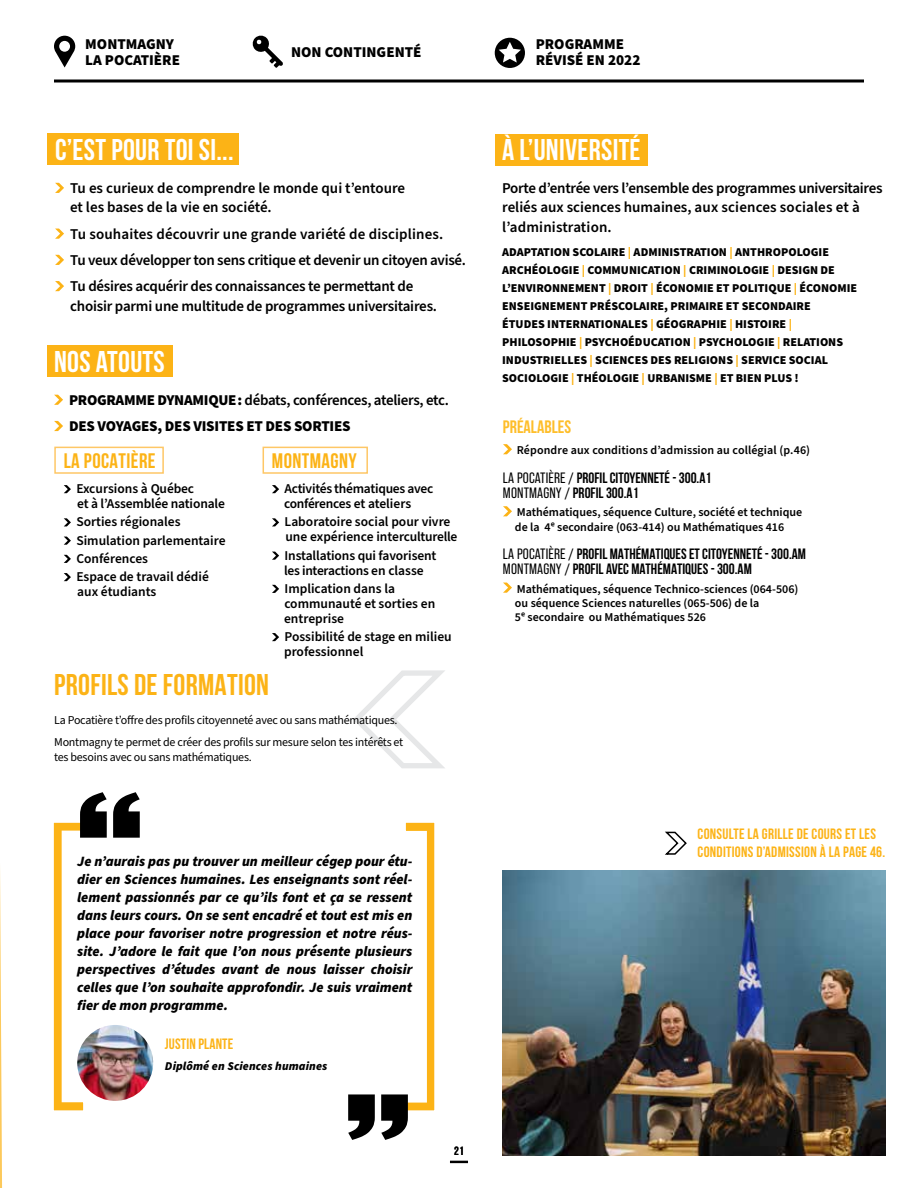
<style>
.page{position:relative;width:918px;height:1188px;background:#fff}
.page>*{position:absolute;margin:0;border:0;box-sizing:border-box;transform-origin:0 0}
.t1{font:700 30px "Bebas Neue";letter-spacing:.01em;color:#fff}
.t2{font:700 30px "Bebas Neue";letter-spacing:.01em;color:#fcb316}
.t3{font:700 21px "Bebas Neue";letter-spacing:.02em;color:#fcb316}
.t4{font:700 18px "Bebas Neue";color:#febe2a}
.t5{font:600 15px/19.5px "Source Sans Pro";letter-spacing:-.015em;color:#000}
.t6{font:700 15px/15px "Bebas Neue";color:#000}
.t7{font:900 15px/16.5px "Source Sans Pro";color:#000}
.t8{font:700 15px/18px "Bebas Neue";letter-spacing:.02em;color:#fcb316}
.t9{font:italic 900 14.25px/18px "Source Sans Pro";color:#000;text-align:justify}
.t10{font:600 13.5px/15px "Source Sans Pro";color:#000}
.t11{font:600 13.5px/15px "Source Sans Pro";letter-spacing:-.02em;color:#000}
.t12{font:900 12px/18px "Source Sans Pro";color:#000}
.t13{font:600 12px/14.2px "Source Sans Pro";color:#000}
.t14{font:12px/21.8px "Source Sans Pro";letter-spacing:-.02em;color:#000}
.t15{font:italic 900 12px "Source Sans Pro";letter-spacing:.01em;color:#000}
.t16{font:700 12px "Bebas Neue";color:#000}
.s1{font-weight:600}
.s2{color:#fcb316}
.s3{font-family:"Bebas Neue Pro";font-weight:400}
</style>
<div class="page">
<svg style="left:0;top:871px;width:2px;height:317px"></svg>
<div style="left:47px;top:133px;width:192px;height:32px;background:#fcb316"></div>
<div style="left:47px;top:345px;width:126px;height:32px;background:#fcb316"></div>
<div style="left:54px;top:447px;width:110px;height:27px;border:2px solid #fec766"></div>
<div style="left:263px;top:447px;width:105px;height:27px;border:2px solid #fec766"></div>
<div style="left:495px;top:134px;width:152px;height:32px;background:#fcb316"></div>
<svg style="left:54px;top:395px;width:9px;height:10px"></svg>
<svg style="left:54px;top:421px;width:9px;height:10px"></svg>
<svg style="left:55px;top:183px;width:9px;height:10px"></svg>
<svg style="left:55px;top:229px;width:9px;height:10px"></svg>
<svg style="left:55px;top:255px;width:9px;height:10px"></svg>
<svg style="left:55px;top:281px;width:9px;height:10px"></svg>
<svg style="left:450px;top:1161px;width:18px;height:2px"></svg>
<img style="left:502px;top:870px;width:383px;height:286px">
<svg style="left:353px;top:670px;width:92px;height:98px"></svg>
<svg style="left:348px;top:822px;width:87px;height:318px"></svg>
<svg style="left:53px;top:792px;width:87px;height:319px"></svg>
<svg style="left:54px;top:36px;width:21px;height:32px"></svg>
<svg style="left:252px;top:35px;width:31px;height:33px"></svg>
<svg style="left:495px;top:38px;width:30px;height:30px"></svg>
<hr style="left:54px;top:80px;width:810px;height:2px;background:#000">
<svg style="left:64px;top:485px;width:7px;height:8px"></svg>
<svg style="left:64px;top:518px;width:7px;height:8px"></svg>
<svg style="left:64px;top:537px;width:7px;height:8px"></svg>
<svg style="left:64px;top:555px;width:7px;height:8px"></svg>
<svg style="left:64px;top:573px;width:7px;height:8px"></svg>
<svg style="left:272px;top:485px;width:7px;height:8px"></svg>
<svg style="left:272px;top:518px;width:7px;height:8px"></svg>
<svg style="left:272px;top:552px;width:7px;height:8px"></svg>
<svg style="left:272px;top:585px;width:7px;height:8px"></svg>
<svg style="left:272px;top:633px;width:7px;height:8px"></svg>
<img style="left:77px;top:1025px;width:76px;height:76px;border-radius:38px">
<svg style="left:503px;top:444px;width:9px;height:10px"></svg>
<svg style="left:503px;top:506px;width:9px;height:10px"></svg>
<svg style="left:503px;top:583px;width:9px;height:10px"></svg>
<svg style="left:665px;top:831px;width:22px;height:24px"></svg>
<p class="t7" style="left:85px;top:36px;width:96px">MONTMAGNY<br>LA POCATIÈRE</p>
<p class="t7" style="left:536px;top:36px;width:106px">PROGRAMME<br>RÉVISÉ EN 2022</p>
<p class="t7" style="left:291px;top:44px;width:132px">NON CONTINGENTÉ</p>
<h1 class="t1" style="left:55px;top:133px;width:180px">C’EST POUR TOI SI...</h1>
<p class="t5" style="left:70px;top:179px;width:337px">Tu es curieux de comprendre le monde qui t’entoure et les bases de la vie en société.</p>
<p class="t5" style="left:70px;top:221px;width:398px;line-height:26.2px">Tu souhaites découvrir une grande variété de disciplines.<br>Tu veux développer ton sens critique et devenir un citoyen avisé.<br>Tu désires acquérir des connaissances te permettant de</p>
<p class="t5" style="left:70px;top:296px;width:368px">choisir parmi une multitude de programmes universitaires.</p>
<h1 class="t1" style="left:54px;top:345px;width:112px">NOS ATOUTS</h1>
<p class="t7" style="left:69px;top:387px;width:381px;line-height:26.2px">PROGRAMME DYNAMIQUE : <span class="s1">débats, conférences, ateliers, etc.<br></span>DES VOYAGES, DES VISITES ET DES SORTIES</p>
<h2 class="t3" style="left:64px;top:449px;width:93px">LA POCATIÈRE</h2>
<h2 class="t3" style="left:272px;top:449px;width:86px">MONTMAGNY</h2>
<p class="t10" style="left:76px;top:482px;width:150px">Excursions à Québec<br>et à l’Assemblée nationale</p>
<p class="t10" style="left:76px;top:513px;width:151px;line-height:18.3px">Sorties régionales<br>Simulation parlementaire<br>Conférences<br>Espace de travail dédié</p>
<p class="t10" style="left:77px;top:585px;width:81px">aux étudiants</p>
<p class="t11" style="left:284px;top:482px;width:151px">Activités thématiques avec conférences et ateliers</p>
<p class="t10" style="left:285px;top:515px;width:174px">Laboratoire social pour vivre une expérience interculturelle</p>
<p class="t10" style="left:284px;top:548px;width:154px">Installations qui favorisent les interactions en classe</p>
<p class="t10" style="left:284px;top:581px;width:153px">Implication dans la communauté et sorties en entreprise</p>
<p class="t10" style="left:284px;top:630px;width:169px">Possibilité de stage en milieu professionnel</p>
<h1 class="t2" style="left:54px;top:669px;width:216px">PROFILS DE FORMATION</h1>
<p class="t14" style="left:54px;top:709px;width:351px">La Pocatière t’offre des profils citoyenneté avec ou sans mathématiques.<br>Montmagny te permet de créer des profils sur mesure selon tes intérêts et</p>
<p class="t14" style="left:54px;top:746px;width:199px">tes besoins avec ou sans mathématiques.</p>
<p class="t9" style="left:77px;top:853px;width:337px">Je n’aurais pas pu trouver un meilleur cégep pour étu&shy;dier en Sciences humaines. Les enseignants sont réel&shy;lement passionnés par ce qu’ils font et ça se ressent dans leurs cours. On se sent encadré et tout est mis en place pour favoriser notre progression et notre réus&shy;site. J’adore le fait que l’on nous présente plusieurs perspectives d’études avant de nous laisser choisir celles que l’on souhaite approfondir. Je suis vraiment fier de mon programme.</p>
<p class="t8" style="left:165px;top:1035px;width:70px">JUSTIN PLANTE</p>
<p class="t15" style="left:165px;top:1058px;width:164px">Diplômé en Sciences humaines</p>
<p class="t16" style="left:454px;top:1144px;width:11px">21</p>
<h1 class="t1" style="left:502px;top:133px;width:140px">À L’UNIVERSITÉ</h1>
<p class="t5" style="left:502px;top:178px;width:382px">Porte d’entrée vers l’ensemble des programmes universitaires reliés aux sciences humaines, aux sciences sociales et à l’administration.</p>
<p class="t12" style="left:502px;top:244px;width:357px">ADAPTATION SCOLAIRE <span class="s2">|</span> ADMINISTRATION <span class="s2">|</span> ANTHROPOLOGIE ARCHÉOLOGIE <span class="s2">|</span> COMMUNICATION <span class="s2">|</span> CRIMINOLOGIE <span class="s2">|</span> DESIGN DE L’ENVIRONNEMENT <span class="s2">|</span> DROIT <span class="s2">|</span> ÉCONOMIE ET POLITIQUE <span class="s2">|</span> ÉCONOMIE ENSEIGNEMENT PRÉSCOLAIRE, PRIMAIRE ET SECONDAIRE<br>ÉTUDES INTERNATIONALES <span class="s2">|</span> GÉOGRAPHIE <span class="s2">|</span> HISTOIRE <span class="s2">| </span>PHILOSOPHIE <span class="s2">|</span> PSYCHOÉDUCATION <span class="s2">|</span> PSYCHOLOGIE <span class="s2">|</span> RELATIONS INDUSTRIELLES <span class="s2">|</span> SCIENCES DES RELIGIONS <span class="s2">|</span> SERVICE SOCIAL SOCIOLOGIE <span class="s2">|</span> THÉOLOGIE <span class="s2">|</span> URBANISME <span class="s2">|</span> ET BIEN PLUS !</p>
<p class="t4" style="left:503px;top:417px;width:70px">PRÉALABLES</p>
<p class="t13" style="left:517px;top:444px;width:295px">Répondre aux conditions d’admission au collégial (p.46)</p>
<p class="t6" style="left:503px;top:470px;width:210px"><span class="s3">LA POCATIÈRE /</span> PROFIL CITOYENNETÉ - 300.A1<br><span class="s3">MONTMAGNY /</span> PROFIL 300.A1</p>
<p class="t13" style="left:515px;top:506px;width:289px">Mathématiques, séquence Culture, société et technique de la 4ᵉ secondaire (063-414) ou Mathématiques 416</p>
<p class="t6" style="left:503px;top:546px;width:305px"><span class="s3">LA POCATIÈRE /</span> PROFIL MATHÉMATIQUES ET CITOYENNETÉ - 300.AM<br><span class="s3">MONTMAGNY /</span> PROFIL AVEC MATHÉMATIQUES - 300.AM</p>
<p class="t13" style="left:515px;top:582px;width:285px">Mathématiques, séquence Technico-sciences (064-506) ou séquence Sciences naturelles (065-506) de la<br>5ᵉ secondaire ou Mathématiques 526</p>
<p class="t8" style="left:698px;top:824px;width:189px">CONSULTE LA GRILLE DE COURS ET LES<br>CONDITIONS D’ADMISSION À LA PAGE 46.</p>
</div>
